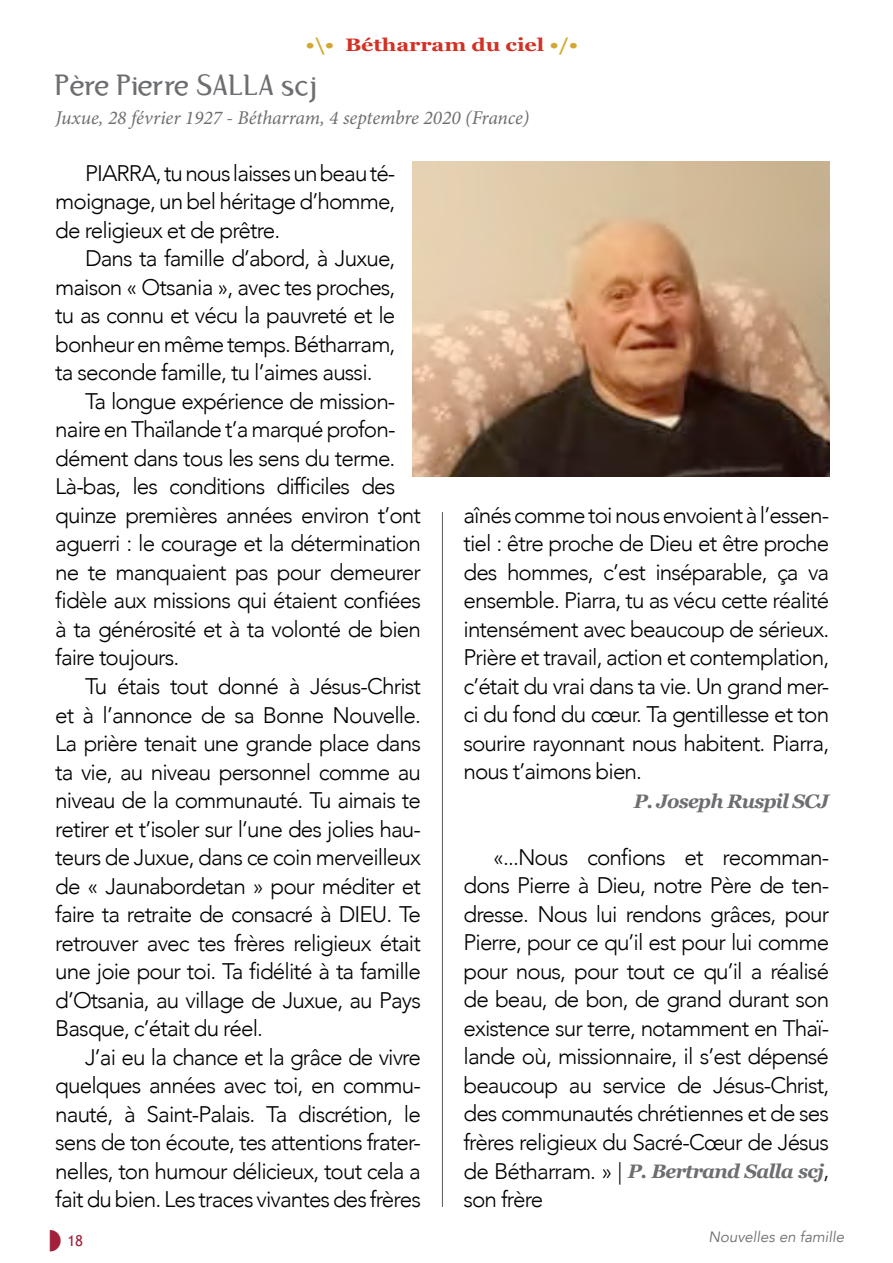
<style>
.page{position:relative;width:893px;height:1263px;background:#fff}
.page>*{position:absolute;margin:0;border:0;box-sizing:border-box;transform-origin:0 0}
.t1{font:28.5px "Bertolt Brecht";color:#6d6e71}
.t2{font:300 22.5px/28.5px "Avenir";letter-spacing:-.04em;color:#000;text-align:justify}
.t3{font:italic 19.5px "Minion Pro";letter-spacing:-.005em;color:#6d6e71}
.t4{font:italic 700 19.5px "Georgia";letter-spacing:-.04em;color:#6d6e71}
.t5{font:700 18px "Georgia";letter-spacing:-.005em;color:#d23123;scale:1.2 1}
.t6{font:italic 15px "Avenir";color:#6d6e71}
.t7{font:15px "Trebuchet MS";color:#a2203a}
.s1{color:#d3a832}
.s2{font-family:"Avenir";font-weight:300;font-style:normal;font-size:22.5px;color:#000}
</style>
<div class="page">
<hr style="left:442px;top:512px;width:1px;height:695px;background:#58595b">
<img style="left:412px;top:161px;width:417px;height:315px">
<p class="t5" style="left:305px;top:31px;width:229px"><span class="s1">•\•</span> Bétharram du ciel <span class="s1">•/•</span></p>
<p class="t1" style="left:56px;top:69px;width:263px">Père Pierre SALLA scj</p>
<p class="t3" style="left:56px;top:104px;width:475px">Juxue, 28 février 1927 - Bétharram, 4 septembre 2020 (France)</p>
<p class="t2" style="left:55px;top:159px;width:342px;text-indent:30px">PIARRA, tu nous laisses un beau té&shy;moignage, un bel héritage d’homme, de religieux et de prêtre.</p>
<p class="t2" style="left:55px;top:244px;width:342px;text-indent:30px">Dans ta famille d’abord, à Juxue, maison « Otsania », avec tes proches, tu as connu et vécu la pauvreté et le bonheur en même temps. Bétharram, ta seconde famille, tu l’aimes aussi.</p>
<p class="t2" style="left:55px;top:387px;width:367px;text-align:left;text-indent:30px">Ta longue expérience de mission&shy;naire en Thaïlande t’a marqué profon&shy;dément dans tous les sens du terme.<br>Là-bas, les conditions difficiles des quinze premières années environ t’ont aguerri : le courage et la détermination ne te manquaient pas pour demeurer fidèle aux missions qui étaient confiées à ta générosité et à ta volonté de bien faire toujours.</p>
<p class="t2" style="left:55px;top:672px;width:367px;text-indent:30px">Tu étais tout donné à Jésus-Christ et à l’annonce de sa Bonne Nouvelle.<br>La prière tenait une grande place dans ta vie, au niveau personnel comme au niveau de la communauté. Tu aimais te retirer et t’isoler sur l’une des jolies hau&shy;teurs de Juxue, dans ce coin merveilleux de « Jaunabordetan » pour méditer et faire ta retraite de consacré à DIEU. Te retrouver avec tes frères religieux était une joie pour toi. Ta fidélité à ta famille d’Otsania, au village de Juxue, au Pays Basque, c’était du réel.</p>
<p class="t2" style="left:55px;top:1043px;width:367px;text-indent:30px">J’ai eu la chance et la grâce de vivre quelques années avec toi, en commu&shy;nauté, à Saint-Palais. Ta discrétion, le sens de ton écoute, tes attentions frater&shy;nelles, ton humour délicieux, tout cela a fait du bien. Les traces vivantes des frères</p>
<p class="t2" style="left:463px;top:501px;width:367px">aînés comme toi nous envoient à l’essen&shy;tiel : être proche de Dieu et être proche des hommes, c’est inséparable, ça va ensemble. Piarra, tu as vécu cette réalité intensément avec beaucoup de sérieux.<br>Prière et travail, action et contemplation, c’était du vrai dans ta vie. Un grand mer&shy;ci du fond du cœur. Ta gentillesse et ton sourire rayonnant nous habitent. Piarra, nous t’aimons bien.</p>
<p class="t4" style="left:634px;top:786px;width:197px">P. Joseph Ruspil SCJ</p>
<p class="t2" style="left:463px;top:843px;width:367px;text-indent:30px">«...Nous confions et recomman&shy;dons Pierre à Dieu, notre Père de ten&shy;dresse. Nous lui rendons grâces, pour Pierre, pour ce qu’il est pour lui comme pour nous, pour tout ce qu’il a réalisé de beau, de bon, de grand durant son existence sur terre, notamment en Thaï&shy;lande où, missionnaire, il s’est dépensé beaucoup au service de Jésus-Christ, des communautés chrétiennes et de ses frères religieux du Sacré-Cœur de Jésus</p>
<p class="t4" style="left:463px;top:1157px;width:367px"><span class="s2">de Bétharram. » |</span> P. Bertrand Salla scj<span class="s2">,</span></p>
<p class="t2" style="left:463px;top:1185px;width:81px">son frère</p>
<p class="t7" style="left:67px;top:1232px;width:17px">18</p>
<p class="t6" style="left:708px;top:1228px;width:137px">Nouvelles en famille</p>
</div>
